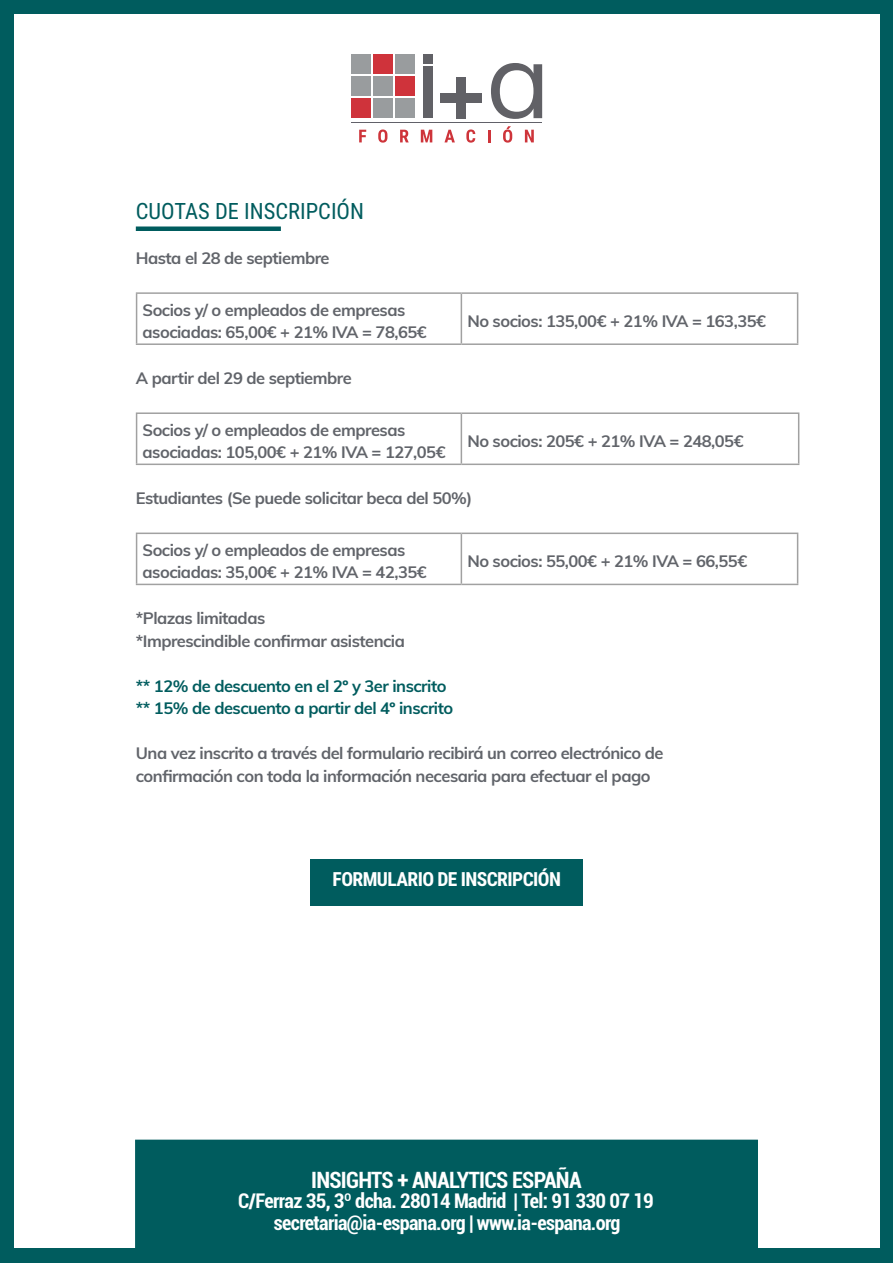
<style>
.page{position:relative;width:893px;height:1263px;background:#fff}
.page>*{position:absolute;margin:0;border:0;box-sizing:border-box;transform-origin:0 0}
.t1{font:700 condensed 22.5px "Roboto";letter-spacing:-.03em;color:#fff}
.t2{font:22.5px "Roboto Condensed";color:#005c5e}
.t3{font:700 condensed 20.25px/21.1px "Roboto";letter-spacing:-.03em;color:#fff;text-align:center}
.t4{font:700 19.5px "Roboto Condensed";letter-spacing:-.03em;color:#fff}
.t5{font:700 16.5px/22.5px "Muli";letter-spacing:-.03em;color:#61646a}
.t6{font:700 16.5px/22.5px "Muli";letter-spacing:-.03em;color:#005c5e}
</style>
<div class="page">
<div style="left:1px;top:1px;width:891px;height:1261px;background:#005c5e"></div>
<div style="left:14px;top:14px;width:865px;height:1233px;background:#fff"></div>
<div style="left:136px;top:1140px;width:621px;height:123px;background:#005c5e"></div>
<div style="left:135px;top:1139px;width:623px;height:124px;border:2px solid #005c5e"></div>
<svg style="left:359px;top:130px;width:7px;height:12px"></svg>
<svg style="left:378px;top:129px;width:9px;height:14px"></svg>
<svg style="left:400px;top:130px;width:9px;height:12px"></svg>
<svg style="left:421px;top:130px;width:11px;height:12px"></svg>
<svg style="left:444px;top:130px;width:11px;height:12px"></svg>
<svg style="left:466px;top:129px;width:9px;height:14px"></svg>
<svg style="left:488px;top:130px;width:2px;height:12px"></svg>
<svg style="left:503px;top:126px;width:9px;height:17px"></svg>
<svg style="left:525px;top:130px;width:9px;height:12px"></svg>
<div style="left:423px;top:66px;width:10px;height:52px;background:#616166"></div>
<div style="left:423px;top:54px;width:10px;height:9px;background:#616166"></div>
<svg style="left:491px;top:63px;width:51px;height:56px"></svg>
<div style="left:456px;top:77px;width:10px;height:42px;background:#616166"></div>
<div style="left:440px;top:93px;width:42px;height:10px;background:#616166"></div>
<div style="left:351px;top:76px;width:20px;height:20px;background:#999c9e"></div>
<div style="left:373px;top:98px;width:20px;height:20px;background:#999c9e"></div>
<div style="left:373px;top:76px;width:20px;height:20px;background:#999c9e"></div>
<div style="left:373px;top:54px;width:20px;height:20px;background:#cf333b"></div>
<div style="left:395px;top:76px;width:20px;height:20px;background:#cf333b"></div>
<div style="left:351px;top:54px;width:20px;height:20px;background:#999c9e"></div>
<div style="left:351px;top:98px;width:20px;height:20px;background:#cf333b"></div>
<div style="left:395px;top:98px;width:20px;height:20px;background:#999c9e"></div>
<div style="left:395px;top:54px;width:20px;height:20px;background:#999c9e"></div>
<hr style="left:351px;top:122px;width:191px;height:1px;background:#616169">
<div style="left:136px;top:226px;width:145px;height:5px;background:#005c5e"></div>
<hr style="left:136px;top:292px;width:325px;height:2px;background:#a1a1a1">
<hr style="left:136px;top:294px;width:1px;height:49px;background:#a1a1a1">
<hr style="left:461px;top:292px;width:337px;height:2px;background:#a1a1a1">
<hr style="left:461px;top:294px;width:1px;height:49px;background:#a1a1a1">
<hr style="left:797px;top:294px;width:1px;height:49px;background:#a1a1a1">
<hr style="left:136px;top:343px;width:325px;height:2px;background:#a1a1a1">
<hr style="left:461px;top:343px;width:337px;height:2px;background:#a1a1a1">
<hr style="left:136px;top:412px;width:325px;height:2px;background:#a1a1a1">
<hr style="left:136px;top:414px;width:1px;height:50px;background:#a1a1a1">
<hr style="left:461px;top:412px;width:338px;height:2px;background:#a1a1a1">
<hr style="left:461px;top:414px;width:1px;height:50px;background:#a1a1a1">
<hr style="left:798px;top:414px;width:1px;height:50px;background:#a1a1a1">
<hr style="left:136px;top:464px;width:325px;height:1px;background:#a1a1a1">
<hr style="left:461px;top:464px;width:338px;height:1px;background:#a1a1a1">
<hr style="left:136px;top:533px;width:325px;height:1px;background:#a1a1a1">
<hr style="left:136px;top:534px;width:1px;height:50px;background:#a1a1a1">
<hr style="left:461px;top:533px;width:337px;height:1px;background:#a1a1a1">
<hr style="left:461px;top:534px;width:1px;height:50px;background:#a1a1a1">
<hr style="left:797px;top:534px;width:1px;height:50px;background:#a1a1a1">
<hr style="left:136px;top:584px;width:325px;height:1px;background:#a1a1a1">
<hr style="left:461px;top:584px;width:337px;height:1px;background:#a1a1a1">
<div style="left:310px;top:859px;width:273px;height:47px;background:#005c5e"></div>
<h1 class="t2" style="left:136px;top:195px;width:230px">CUOTAS DE INSCRIPCIÓN</h1>
<p class="t5" style="left:136px;top:246px;width:195px">Hasta el 28 de septiembre</p>
<p class="t5" style="left:143px;top:298px;width:286px">Socios y/ o empleados de empresas asociadas: 65,00€ + 21% IVA = 78,65€</p>
<p class="t5" style="left:467px;top:309px;width:300px">No socios: 135,00€ + 21% IVA = 163,35€</p>
<p class="t5" style="left:136px;top:366px;width:217px">A partir del 29 de septiembre</p>
<p class="t5" style="left:143px;top:418px;width:305px">Socios y/ o empleados de empresas asociadas: 105,00€ + 21% IVA = 127,05€</p>
<p class="t5" style="left:467px;top:429px;width:278px">No socios: 205€ + 21% IVA = 248,05€</p>
<p class="t5" style="left:136px;top:486px;width:338px">Estudiantes (Se puede solicitar beca del 50%)</p>
<p class="t5" style="left:143px;top:538px;width:286px">Socios y/ o empleados de empresas asociadas: 35,00€ + 21% IVA = 42,35€</p>
<p class="t5" style="left:467px;top:549px;width:281px">No socios: 55,00€ + 21% IVA = 66,55€</p>
<p class="t5" style="left:136px;top:606px;width:271px">*Plazas limitadas<br>*Imprescindible confirmar asistencia</p>
<p class="t6" style="left:136px;top:674px;width:319px">** 12% de descuento en el 2º y 3er inscrito ** 15% de descuento a partir del 4º inscrito</p>
<p class="t5" style="left:136px;top:741px;width:529px">Una vez inscrito a través del formulario recibirá un correo electrónico de confirmación con toda la información necesaria para efectuar el pago</p>
<p class="t4" style="left:333px;top:866px;width:230px">FORMULARIO DE INSCRIPCIÓN</p>
<h1 class="t1" style="left:311px;top:1164px;width:272px">INSIGHTS + ANALYTICS ESPAÑA</h1>
<p class="t3" style="left:238px;top:1190px;width:417px">C/Ferraz 35, 3º dcha. 28014 Madrid | Tel: 91 330 07 19 secretaria@ia-espana.org | www.ia-espana.org</p>
</div>
